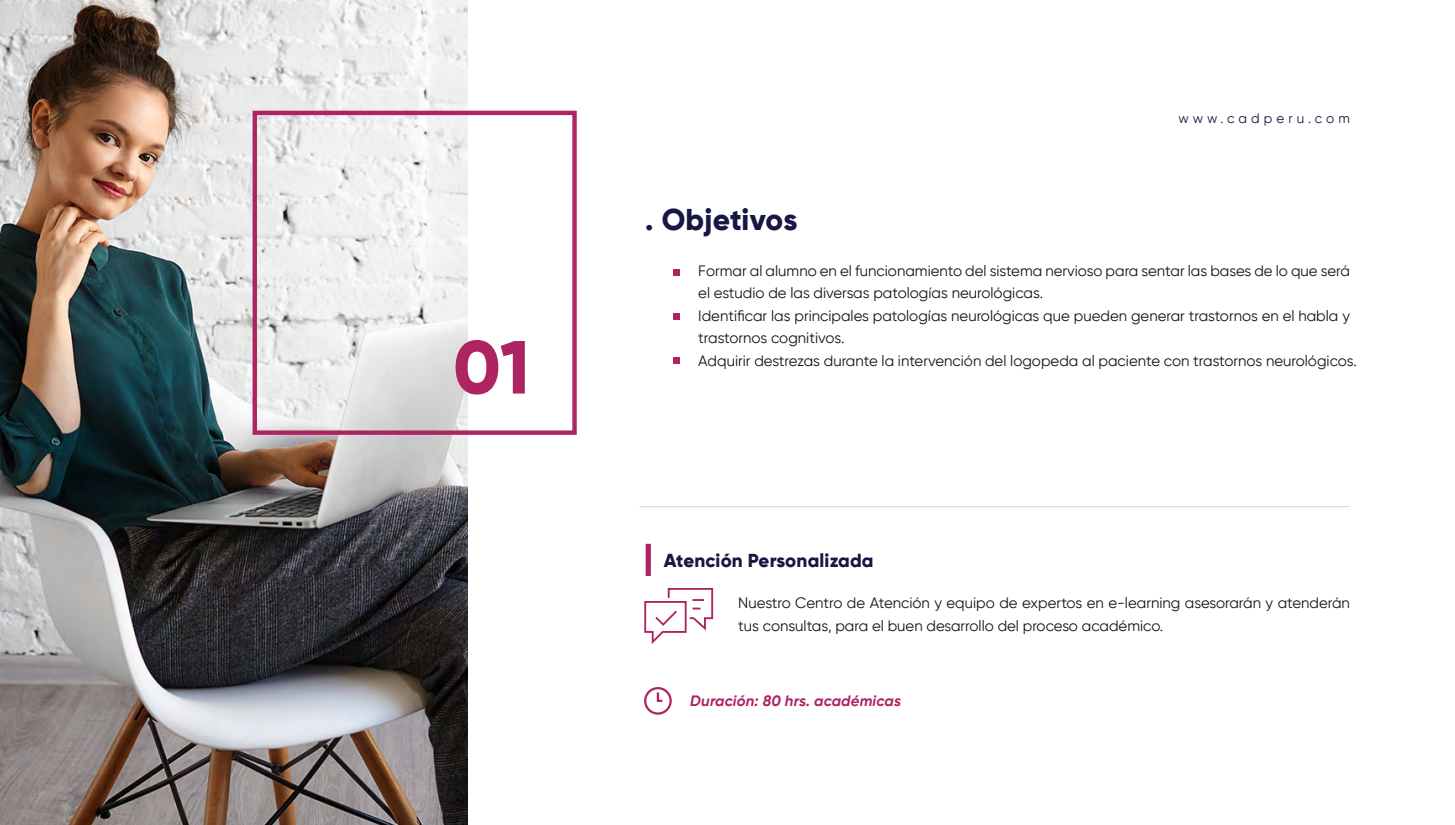
<style>
.page{position:relative;width:1455px;height:825px;background:#fff}
.page>*{position:absolute;margin:0;border:0;box-sizing:border-box;transform-origin:0 0}
.t1{font:800 75px "Gilroy";color:#ae2462}
.t2{font:800 30px "Gilroy";color:#171743}
.t3{font:800 18.75px "Gilroy";letter-spacing:.01em;color:#171743}
.t4{font:15px/22.5px "Gilroy";color:#151515}
.t5{font:italic 700 15px "Gilroy";letter-spacing:.01em;color:#ae2462}
.t6{font:13.5px "Gilroy";letter-spacing:.3em;color:#171743}
</style>
<div class="page">
<img style="left:0;top:0;width:468px;height:825px">
<div style="left:253px;top:111px;width:324px;height:324px;border:4px solid #ae2462"></div>
<div style="left:644px;top:687px;width:28px;height:28px;border:2px solid #ae2462;border-radius:50%"></div>
<svg style="left:656px;top:690px;width:9px;height:12px"></svg>
<div style="left:646px;top:544px;width:5px;height:32px;background:#ae2462"></div>
<svg style="left:644px;top:588px;width:70px;height:56px"></svg>
<hr style="left:640px;top:506px;width:710px;height:1px;background:#d5d5d5">
<svg style="left:673px;top:270px;width:6px;height:6px"></svg>
<div style="left:673px;top:313px;width:6px;height:7px;background:#ae2462"></div>
<svg style="left:673px;top:357px;width:6px;height:6px"></svg>
<h1 class="t1" style="left:453px;top:320px;width:78px">01</h1>
<p class="t6" style="left:1178px;top:110px;width:173px">www.cadperu.com</p>
<h2 class="t2" style="left:645px;top:200px;width:154px">. Objetivos</h2>
<p class="t4" style="left:698px;top:259px;width:660px">Formar al alumno en el funcionamiento del sistema nervioso para sentar las bases de lo que será el estudio de las diversas patologías neurológicas.<br>Identificar las principales patologías neurológicas que pueden generar trastornos en el habla y trastornos cognitivos.<br>Adquirir destrezas durante la intervención del logopeda al paciente con trastornos neurológicos.</p>
<p class="t3" style="left:664px;top:549px;width:211px">Atención Personalizada</p>
<p class="t4" style="left:738px;top:591px;width:613px">Nuestro Centro de Atención y equipo de expertos en e-learning asesorarán y atenderán tus consultas, para el buen desarrollo del proceso académico.</p>
<p class="t5" style="left:690px;top:691px;width:212px">Duración: 80 hrs. académicas</p>
</div>
